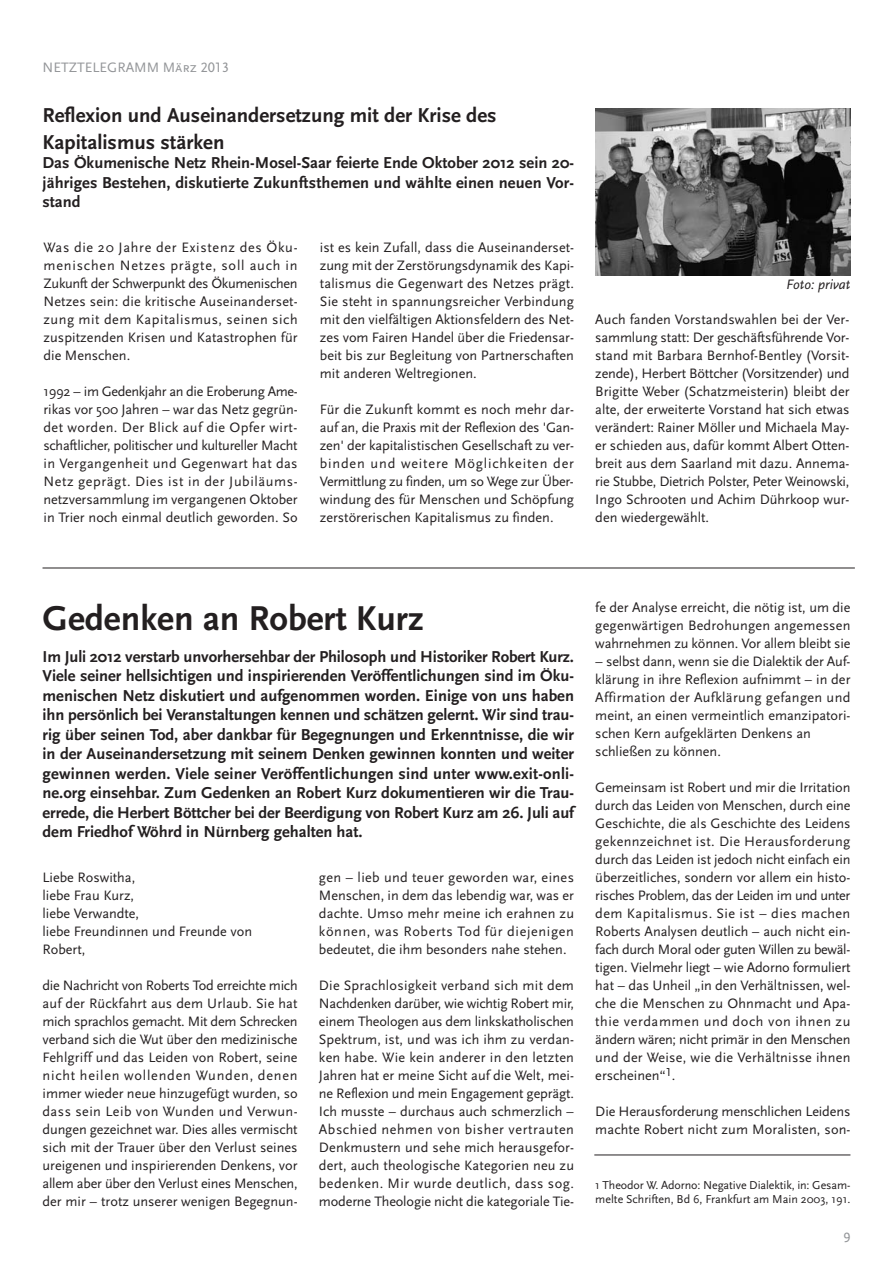
<style>
.page{position:relative;width:893px;height:1263px;background:#fff}
.page>*{position:absolute;margin:0;border:0;box-sizing:border-box;transform-origin:0 0}
.t1{font:700 36px "Scala Sans";color:#231f20}
.t2{font:700 21px/27px "Scala Sans";color:#231f20}
.t3{font:700 16.5px/19.5px "Scala Sans";color:#231f20;text-align:justify}
.t4{font:14.25px/18px "Scala Sans";color:#231f20;text-align:justify}
.t5{font:14.25px "Scala Sans Caps";color:#939598}
.t6{font:italic 14.25px "Scala Sans";color:#231f20}
.t7{font:12px/14.2px "Scala Sans";letter-spacing:-.01em;color:#231f20}
</style>
<div class="page">
<img style="left:595px;top:108px;width:255px;height:167px">
<hr style="left:43px;top:568px;width:812px;height:1px;background:#231f20">
<hr style="left:594px;top:1154px;width:256px;height:1px;background:#231f20">
<p class="t5" style="left:43px;top:59px;width:188px">NETZTELEGRAMM März 2013</p>
<h2 class="t2" style="left:43px;top:103px;width:456px">Reflexion und Auseinandersetzung mit der Krise des<br>Kapitalismus stärken</h2>
<p class="t3" style="left:43px;top:155px;width:533px">Das Ökumenische Netz Rhein-Mosel-Saar feierte Ende Oktober 2012 sein 20- jähriges Bestehen, diskutierte Zukunftsthemen und wählte einen neuen Vor&shy;stand</p>
<p class="t4" style="left:43px;top:240px;width:256px">Was die 20 Jahre der Existenz des Öku&shy;menischen Netzes prägte, soll auch in Zukunft der Schwerpunkt des Ökumenischen Netzes sein: die kritische Auseinanderset&shy;zung mit dem Kapitalismus, seinen sich zuspitzenden Krisen und Katastrophen für die Menschen.</p>
<p class="t4" style="left:43px;top:384px;width:256px">1992 – im Gedenkjahr an die Eroberung Ame&shy;rikas vor 500 Jahren – war das Netz gegrün&shy;det worden. Der Blick auf die Opfer wirt&shy;schaftlicher, politischer und kultureller Macht in Vergangenheit und Gegenwart hat das Netz geprägt. Dies ist in der Jubiläums&shy;netzversammlung im vergangenen Oktober in Trier noch einmal deutlich geworden. So</p>
<p class="t4" style="left:320px;top:240px;width:256px">ist es kein Zufall, dass die Auseinanderset&shy;zung mit der Zerstörungsdynamik des Kapi&shy;talismus die Gegenwart des Netzes prägt.<br>Sie steht in spannungsreicher Verbindung mit den vielfältigen Aktionsfeldern des Net&shy;zes vom Fairen Handel über die Friedensar&shy;beit bis zur Begleitung von Partnerschaften mit anderen Weltregionen.</p>
<p class="t4" style="left:320px;top:402px;width:256px">Für die Zukunft kommt es noch mehr dar&shy;auf an, die Praxis mit der Reflexion des 'Gan&shy;zen' der kapitalistischen Gesellschaft zu ver&shy;binden und weitere Möglichkeiten der Vermittlung zu finden, um so Wege zur Über&shy;windung des für Menschen und Schöpfung zerstörerischen Kapitalismus zu finden.</p>
<p class="t6" style="left:786px;top:279px;width:66px">Foto: privat</p>
<p class="t4" style="left:595px;top:312px;width:256px">Auch fanden Vorstandswahlen bei der Ver&shy;sammlung statt: Der geschäftsführende Vor&shy;stand mit Barbara Bernhof-Bentley (Vorsit&shy;zende), Herbert Böttcher (Vorsitzender) und Brigitte Weber (Schatzmeisterin) bleibt der alte, der erweiterte Vorstand hat sich etwas verändert: Rainer Möller und Michaela May&shy;er schieden aus, dafür kommt Albert Otten&shy;breit aus dem Saarland mit dazu. Annema&shy;rie Stubbe, Dietrich Polster, Peter Weinowski, Ingo Schrooten und Achim Dührkoop wur&shy;den wiedergewählt.</p>
<h1 class="t1" style="left:43px;top:603px;width:383px">Gedenken an Robert Kurz</h1>
<p class="t3" style="left:43px;top:648px;width:533px">Im Juli 2012 verstarb unvorhersehbar der Philosoph und Historiker Robert Kurz.<br>Viele seiner hellsichtigen und inspirierenden Veröffentlichungen sind im Öku&shy;menischen Netz diskutiert und aufgenommen worden. Einige von uns haben ihn persönlich bei Veranstaltungen kennen und schätzen gelernt. Wir sind trau&shy;rig über seinen Tod, aber dankbar für Begegnungen und Erkenntnisse, die wir in der Auseinandersetzung mit seinem Denken gewinnen konnten und weiter gewinnen werden. Viele seiner Veröffentlichungen sind unter www.exit-onli&shy;ne.org einsehbar. Zum Gedenken an Robert Kurz dokumentieren wir die Trau&shy;errede, die Herbert Böttcher bei der Beerdigung von Robert Kurz am 26. Juli auf dem Friedhof Wöhrd in Nürnberg gehalten hat.</p>
<p class="t4" style="left:43px;top:870px;width:211px;text-align:left">Liebe Roswitha,<br>liebe Frau Kurz,<br>liebe Verwandte,<br>liebe Freundinnen und Freunde von<br>Robert,</p>
<p class="t4" style="left:43px;top:978px;width:257px">die Nachricht von Roberts Tod erreichte mich auf der Rückfahrt aus dem Urlaub. Sie hat mich sprachlos gemacht. Mit dem Schrecken verband sich die Wut über den medizinische Fehlgriff und das Leiden von Robert, seine nicht heilen wollenden Wunden, denen immer wieder neue hinzugefügt wurden, so dass sein Leib von Wunden und Verwun&shy;dungen gezeichnet war. Dies alles vermischt sich mit der Trauer über den Verlust seines ureigenen und inspirierenden Denkens, vor allem aber über den Verlust eines Menschen, der mir – trotz unserer wenigen Begegnun-</p>
<p class="t4" style="left:319px;top:870px;width:257px">gen – lieb und teuer geworden war, eines Menschen, in dem das lebendig war, was er dachte. Umso mehr meine ich erahnen zu können, was Roberts Tod für diejenigen bedeutet, die ihm besonders nahe stehen.</p>
<p class="t4" style="left:319px;top:978px;width:257px">Die Sprachlosigkeit verband sich mit dem Nachdenken darüber, wie wichtig Robert mir, einem Theologen aus dem linkskatholischen Spektrum, ist, und was ich ihm zu verdan&shy;ken habe. Wie kein anderer in den letzten Jahren hat er meine Sicht auf die Welt, mei&shy;ne Reflexion und mein Engagement geprägt.<br>Ich musste – durchaus auch schmerzlich – Abschied nehmen von bisher vertrauten Denkmustern und sehe mich herausgefor&shy;dert, auch theologische Kategorien neu zu bedenken. Mir wurde deutlich, dass sog. moderne Theologie nicht die kategoriale Tie-</p>
<p class="t4" style="left:595px;top:600px;width:257px">fe der Analyse erreicht, die nötig ist, um die gegenwärtigen Bedrohungen angemessen wahrnehmen zu können. Vor allem bleibt sie</p>
<p class="t4" style="left:595px;top:654px;width:257px;text-align:left">– selbst dann, wenn sie die Dialektik der Auf&shy;klärung in ihre Reflexion aufnimmt – in der Affirmation der Aufklärung gefangen und meint, an einen vermeintlich emanzipatori&shy;schen Kern aufgeklärten Denkens an schließen zu können.</p>
<p class="t4" style="left:595px;top:780px;width:257px">Gemeinsam ist Robert und mir die Irritation durch das Leiden von Menschen, durch eine Geschichte, die als Geschichte des Leidens gekennzeichnet ist. Die Herausforderung durch das Leiden ist jedoch nicht einfach ein überzeitliches, sondern vor allem ein histo&shy;risches Problem, das der Leiden im und unter dem Kapitalismus. Sie ist – dies machen Roberts Analysen deutlich – auch nicht ein&shy;fach durch Moral oder guten Willen zu bewäl&shy;tigen. Vielmehr liegt – wie Adorno formuliert hat – das Unheil „in den Verhältnissen, wel&shy;che die Menschen zu Ohnmacht und Apa&shy;thie verdammen und doch von ihnen zu ändern wären; nicht primär in den Menschen und der Weise, wie die Verhältnisse ihnen erscheinen“<sup>1</sup>.</p>
<p class="t4" style="left:595px;top:1104px;width:257px">Die Herausforderung menschlichen Leidens machte Robert nicht zum Moralisten, son-</p>
<p class="t7" style="left:595px;top:1179px;width:257px">1 Theodor W. Adorno: Negative Dialektik, in: Gesam&shy;melte Schriften, Bd 6, Frankfurt am Main 2003, 191.</p>
<p class="t5" style="left:843px;top:1229px;width:9px">9</p>
</div>
